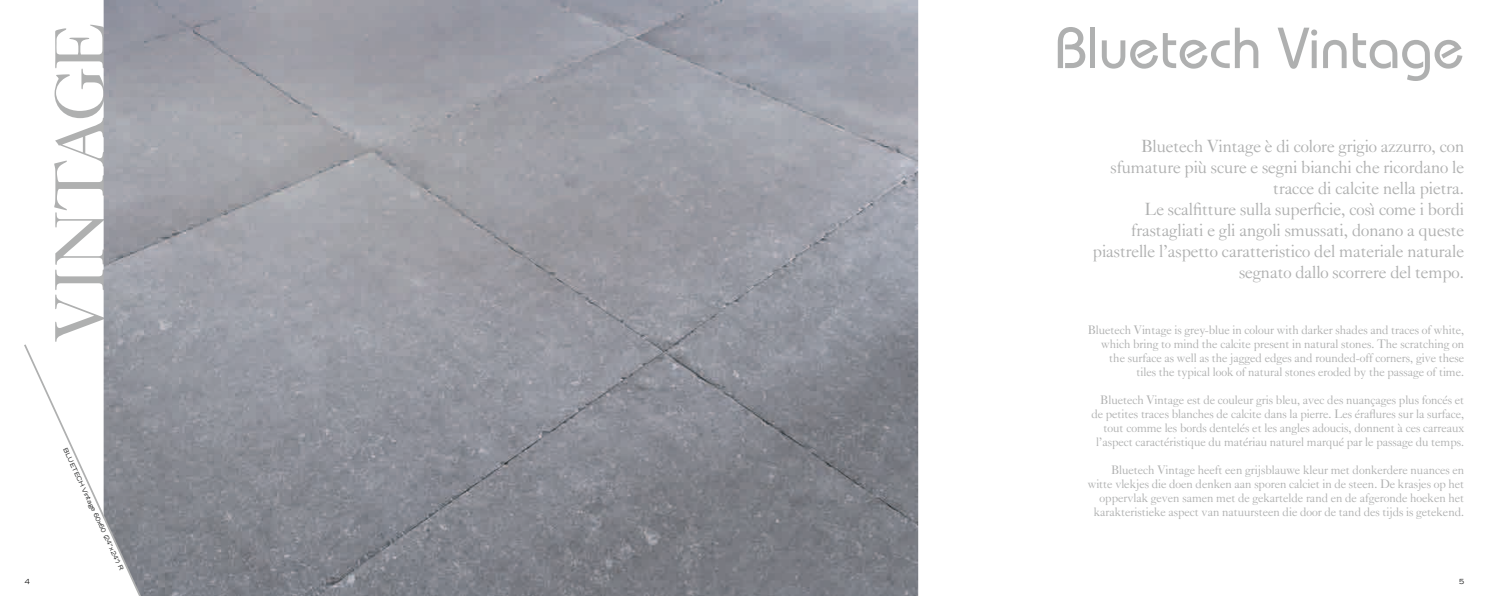
<style>
.page{position:relative;width:1489px;height:596px;background:#fff}
.page>*{position:absolute;margin:0;border:0;box-sizing:border-box;transform-origin:0 0}
.t1{font:70px "Caslon Classico SC";color:#afb0b0}
.t2{font:500 57.75px "Bauhaus IT Cby BT";color:#afb0b0}
.t3{font:17.5px/21px "Caslon Classico";color:#afb0b0;text-align:right}
.t4{font:12.25px/14px "Caslon Classico";color:#afb0b0;text-align:right}
.t5{font:expanded 7px "Trade Gothic LT";color:#151616}
.t6{font:expanded 6.12px "Trade Gothic LT";color:#151616}
</style>
<div class="page">
<img style="left:104px;top:0;width:814px;height:595px">
<svg style="left:24px;top:342px;width:124px;height:253px"></svg>
<h1 class="t1" style="left:37px;top:342px;width:318px;rotate:-90deg">VINTAGE</h1>
<p class="t6" style="left:69px;top:446px;width:136px;rotate:65deg">BLUETECH Vintage 60x60 (24”x24”) R</p>
<h2 class="t2" style="left:1054px;top:12px;width:411px">Bluetech Vintage</h2>
<p class="t3" style="left:1092px;top:135px;width:373px">Bluetech Vintage è di colore grigio azzurro, con sfumature più scure e segni bianchi che ricordano le tracce di calcite nella pietra.<br>Le scalfitture sulla superficie, così come i bordi frastagliati e gli angoli smussati, donano a queste piastrelle l’aspetto caratteristico del materiale naturale segnato dallo scorrere del tempo.</p>
<p class="t4" style="left:1087px;top:323px;width:378px">Bluetech Vintage is grey-blue in colour with darker shades and traces of white, which bring to mind the calcite present in natural stones. The scratching on the surface as well as the jagged edges and rounded-off corners, give these tiles the typical look of natural stones eroded by the passage of time.</p>
<p class="t4" style="left:1091px;top:393px;width:374px">Bluetech Vintage est de couleur gris bleu, avec des nuançages plus foncés et de petites traces blanches de calcite dans la pierre. Les éraflures sur la surface, tout comme les bords dentelés et les angles adoucis, donnent à ces carreaux l’aspect caractéristique du matériau naturel marqué par le passage du temps.</p>
<p class="t4" style="left:1087px;top:463px;width:378px">Bluetech Vintage heeft een grijsblauwe kleur met donkerdere nuances en witte vlekjes die doen denken aan sporen calciet in de steen. De krasjes op het oppervlak geven samen met de gekartelde rand en de afgeronde hoeken het karakteristieke aspect van natuursteen die door de tand des tijds is getekend.</p>
<p class="t5" style="left:25px;top:576px;width:7px">4</p>
<p class="t5" style="left:1458px;top:576px;width:7px">5</p>
</div>
